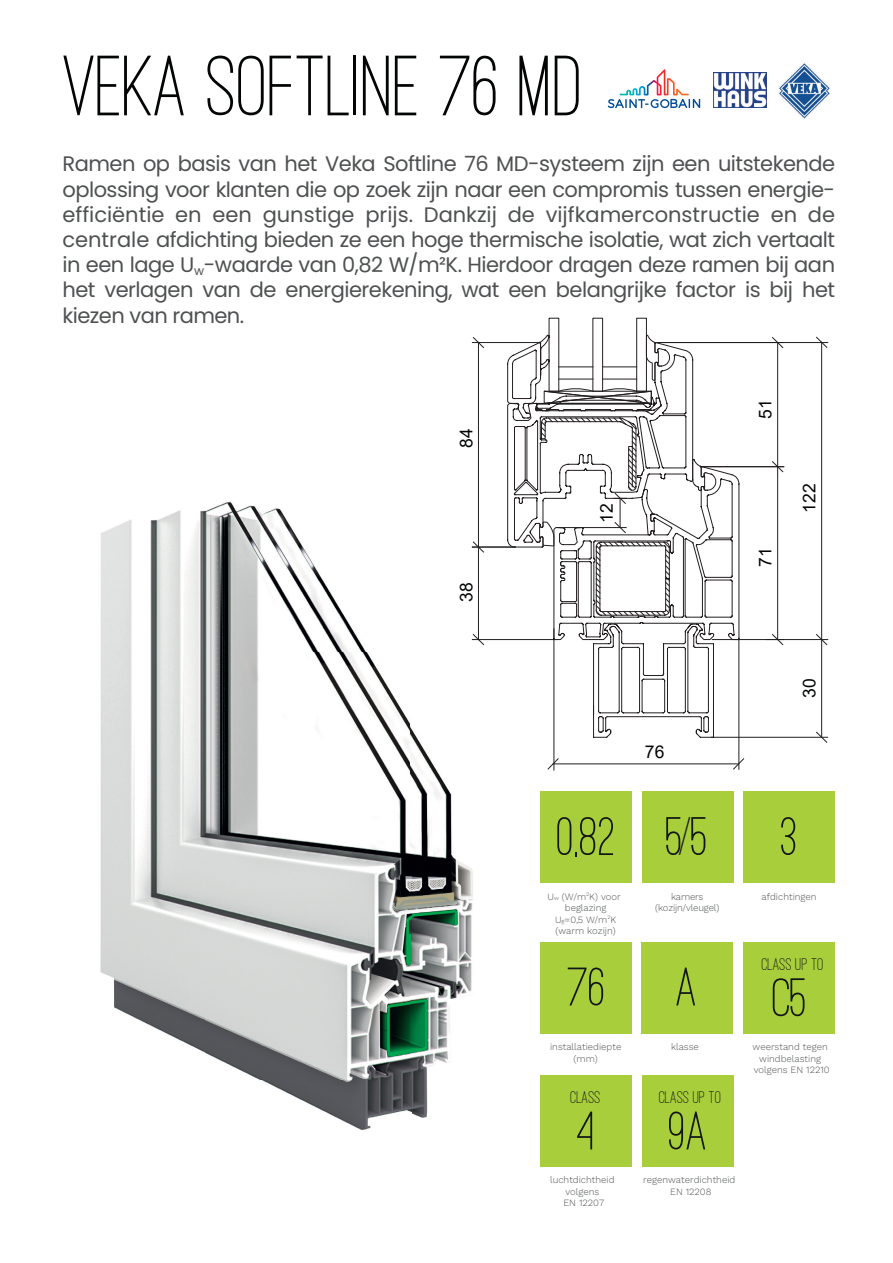
<style>
.page{position:relative;width:893px;height:1263px;background:#fff}
.page>*{position:absolute;margin:0;border:0;box-sizing:border-box;transform-origin:0 0}
.t1{font:500 88.5px "Ostrich Sans";color:#030505}
.t2{font:500 56.25px "Ostrich Sans";color:#121617}
.t3{font:21px/25.2px "Poppins";letter-spacing:-.025em;color:#4e5051;text-align:justify}
.t4{font:500 17.55px "Ostrich Sans";color:#121617}
.t5{font:17.55px "Arial";color:#030505}
.t6{font:300 9.6px/11.6px "Work Sans";color:#4f5152;text-align:center}
.t7{font:300 9.6px/11.6px "Work Sans";letter-spacing:-.02em;color:#4f5152;text-align:center}
.s1{font-size:5.85px}
</style>
<div class="page">
<img style="left:100px;top:502px;width:464px;height:628px">
<div style="left:642px;top:791px;width:92px;height:92px;background:#a8ce3b"></div>
<div style="left:540px;top:942px;width:92px;height:91px;background:#a8ce3b"></div>
<div style="left:641px;top:942px;width:92px;height:91px;background:#a8ce3b"></div>
<div style="left:642px;top:1075px;width:92px;height:92px;background:#a8ce3b"></div>
<div style="left:743px;top:942px;width:92px;height:91px;background:#a8ce3b"></div>
<div style="left:540px;top:791px;width:92px;height:92px;background:#a8ce3b"></div>
<div style="left:743px;top:791px;width:92px;height:92px;background:#a8ce3b"></div>
<img style="left:713px;top:73px;width:54px;height:35px">
<img style="left:779px;top:63px;width:51px;height:56px">
<svg style="left:608px;top:69px;width:92px;height:39px"></svg>
<div style="left:540px;top:1075px;width:92px;height:92px;background:#a8ce3b"></div>
<hr style="left:777px;top:343px;width:1px;height:296px;background:#231f20">
<hr style="left:712px;top:639px;width:72px;height:1px;background:#231f20">
<hr style="left:702px;top:466px;width:82px;height:1px;background:#231f20">
<hr style="left:821px;top:342px;width:1px;height:395px;background:#231f20">
<hr style="left:767px;top:639px;width:61px;height:1px;background:#231f20">
<hr style="left:656px;top:342px;width:172px;height:1px;background:#231f20">
<hr style="left:472px;top:639px;width:83px;height:1px;background:#231f20">
<hr style="left:553px;top:763px;width:185px;height:1px;background:#231f20">
<hr style="left:711px;top:737px;width:117px;height:1px;background:#231f20">
<hr style="left:553px;top:629px;width:1px;height:141px;background:#231f20">
<hr style="left:738px;top:639px;width:1px;height:130px;background:#231f20">
<hr style="left:478px;top:342px;width:1px;height:297px;background:#231f20">
<hr style="left:472px;top:547px;width:43px;height:1px;background:#231f20">
<hr style="left:472px;top:342px;width:68px;height:1px;background:#231f20">
<div style="left:636px;top:318px;width:11px;height:74px;border:1px solid #231f20"></div>
<div style="left:592px;top:318px;width:11px;height:74px;border:1px solid #231f20"></div>
<svg style="left:815px;top:633px;width:13px;height:13px"></svg>
<svg style="left:815px;top:731px;width:13px;height:12px"></svg>
<svg style="left:507px;top:334px;width:233px;height:404px"></svg>
<svg style="left:771px;top:633px;width:13px;height:13px"></svg>
<svg style="left:771px;top:461px;width:13px;height:12px"></svg>
<svg style="left:771px;top:337px;width:13px;height:12px"></svg>
<svg style="left:472px;top:337px;width:13px;height:12px"></svg>
<svg style="left:472px;top:541px;width:13px;height:12px"></svg>
<svg style="left:472px;top:633px;width:13px;height:13px"></svg>
<svg style="left:547px;top:758px;width:12px;height:12px"></svg>
<svg style="left:732px;top:758px;width:13px;height:12px"></svg>
<svg style="left:815px;top:336px;width:13px;height:12px"></svg>
<h1 class="t1" style="left:62px;top:44px;width:523px">VEKA SOFTLINE 76 MD</h1>
<p class="t3" style="left:62px;top:151px;width:774px">Ramen op basis van het Veka Softline 76 MD-systeem zijn een uitstekende oplossing voor klanten die op zoek zijn naar een compromis tussen energie&shy;efficiëntie en een gunstige prijs. Dankzij de vijfkamerconstructie en de centrale afdichting bieden ze een hoge thermische isolatie, wat zich vertaalt in een lage U<sub>w</sub>-waarde van 0,82 W/m²K. Hierdoor dragen deze ramen bij aan het verlagen van de energierekening, wat een belangrijke factor is bij het kiezen van ramen.</p>
<p class="t5" style="left:454px;top:448px;width:21px;rotate:-90deg">84</p>
<p class="t5" style="left:454px;top:602px;width:21px;rotate:-90deg">38</p>
<p class="t5" style="left:595px;top:522px;width:21px;rotate:-90deg">12</p>
<p class="t5" style="left:753px;top:419px;width:21px;rotate:-90deg">51</p>
<p class="t5" style="left:753px;top:567px;width:21px;rotate:-90deg">71</p>
<p class="t5" style="left:797px;top:513px;width:31px;rotate:-90deg">122</p>
<p class="t5" style="left:645px;top:739px;width:21px">76</p>
<p class="t5" style="left:797px;top:698px;width:21px;rotate:-90deg">30</p>
<h2 class="t2" style="left:557px;top:809px;width:61px">0,82</h2>
<p class="t6" style="left:548px;top:890px;width:75px">U<span class="s1">w</span> (W/m<sup>2</sup>K) voor beglazing<br>U<span class="s1">g</span>=0,5 W/m<sup>2</sup>K (warm kozijn)</p>
<p class="t7" style="left:655px;top:890px;width:65px">kamers (kozijn/vleugel)</p>
<h2 class="t2" style="left:567px;top:960px;width:132px">76 A</h2>
<h2 class="t2" style="left:666px;top:809px;width:44px">5/5</h2>
<p class="t6" style="left:550px;top:1041px;width:73px">installatiediepte (mm)</p>
<p class="t6" style="left:671px;top:1041px;width:29px">klasse</p>
<p class="t4" style="left:571px;top:1088px;width:32px">CLASS</p>
<p class="t4" style="left:659px;top:1088px;width:64px">CLASS UP TO</p>
<h2 class="t2" style="left:577px;top:1104px;width:20px">4</h2>
<p class="t6" style="left:550px;top:1174px;width:66px">luchtdichtheid volgens<br>EN 12207</p>
<h2 class="t2" style="left:668px;top:1104px;width:41px">9A</h2>
<p class="t6" style="left:643px;top:1174px;width:94px">regenwaterdichtheid<br>EN 12208</p>
<h2 class="t2" style="left:781px;top:809px;width:19px">3</h2>
<p class="t6" style="left:761px;top:890px;width:57px">afdichtingen</p>
<p class="t4" style="left:762px;top:955px;width:64px">CLASS UP TO</p>
<h2 class="t2" style="left:772px;top:971px;width:37px">C5</h2>
<p class="t6" style="left:753px;top:1041px;width:79px">weerstand tegen windbelasting volgens EN 12210</p>
</div>
